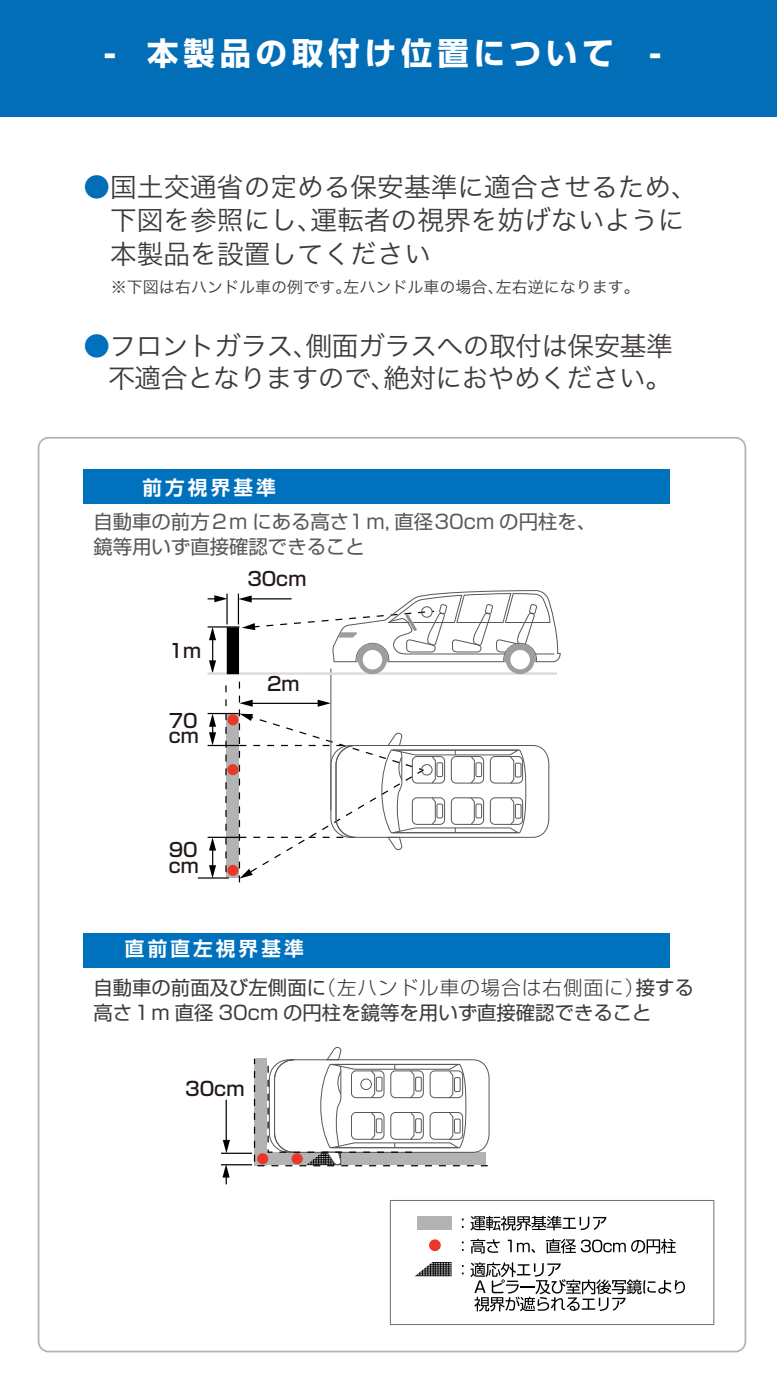
<style>
.page{position:relative;width:777px;height:1380px;background:#fff}
.page>*{position:absolute;margin:0;border:0;box-sizing:border-box;transform-origin:0 0}
.t1{font:700 31.25px "Shin Go Pro";letter-spacing:.16em;color:#fff}
.t2{font:26.69px/33.8px "Hiragino Sans W3";color:#3e3a39}
.t3{font:26.69px/31.9px "Hiragino Sans W3";letter-spacing:-.02em;color:#3e3a39;text-align:right}
.t4{font:700 19.56px "Shin Go Pro De";letter-spacing:.16em;color:#fff}
.t5{font:19.38px/24.9px "Shin Go Pro";color:#3e3a39}
.t6{font:19.38px/24.9px "Shin Go Pro";color:#595757}
.t7{font:500 19.19px "Shin Go Pro";color:#231815}
.t8{font:500 19.06px/15.6px "Shin Go Pro";color:#231815}
.t9{font:16px "Hiragino Sans W3";color:#3e3a39}
.s1{color:#036eb8}
.s2{color:#0071bc}
.s3{font-weight:300}
</style>
<div class="page">
<div style="left:83px;top:469px;width:586px;height:35px;background:#0071bc"></div>
<div style="left:83px;top:933px;width:586px;height:35px;background:#0071bc"></div>
<div style="left:0;top:0;width:776px;height:116px;background:#036eb8"></div>
<svg style="left:415px;top:1262px;width:37px;height:14px"></svg>
<div style="left:417px;top:1216px;width:35px;height:13px;background:#b3b3b3"></div>
<svg style="left:470px;top:1216px;width:136px;height:15px"></svg>
<svg style="left:470px;top:1239px;width:29px;height:15px"></svg>
<svg style="left:507px;top:1240px;width:28px;height:13px"></svg>
<svg style="left:546px;top:1239px;width:79px;height:15px"></svg>
<svg style="left:631px;top:1239px;width:44px;height:15px"></svg>
<svg style="left:470px;top:1262px;width:214px;height:49px"></svg>
<div style="left:429px;top:1239px;width:11px;height:12px;background:#e83828;border-radius:50%"></div>
<div style="left:390px;top:1200px;width:324px;height:125px;border:1px solid #717071"></div>
<div style="left:226px;top:714px;width:12px;height:164px;background:#b3b3b3"></div>
<svg style="left:225px;top:685px;width:1px;height:187px"></svg>
<hr style="left:330px;top:668px;width:1px;height:142px;background:#595757">
<svg style="left:209px;top:714px;width:7px;height:31px"></svg>
<hr style="left:207px;top:745px;width:32px;height:1px;background:#000">
<hr style="left:207px;top:713px;width:31px;height:1px;background:#000">
<hr style="left:226px;top:594px;width:1px;height:30px;background:#000">
<svg style="left:209px;top:838px;width:7px;height:39px"></svg>
<hr style="left:198px;top:877px;width:31px;height:2px;background:#000">
<hr style="left:207px;top:837px;width:32px;height:1px;background:#000">
<svg style="left:209px;top:628px;width:7px;height:44px"></svg>
<hr style="left:207px;top:626px;width:32px;height:2px;background:#000">
<div style="left:227px;top:714px;width:11px;height:11px;background:#e83828;border-radius:50%"></div>
<div style="left:227px;top:764px;width:11px;height:11px;background:#e83828;border-radius:50%"></div>
<div style="left:227px;top:865px;width:11px;height:11px;background:#e83828;border-radius:50%"></div>
<hr style="left:207px;top:672px;width:349px;height:3px;background:#dbdcdc">
<div style="left:227px;top:627px;width:12px;height:47px;background:#000"></div>
<svg style="left:239px;top:680px;width:310px;height:202px"></svg>
<div style="left:515px;top:763px;width:6px;height:14px;background:#fff"></div>
<div style="left:514px;top:763px;width:7px;height:14px;border:1px solid #595757"></div>
<svg style="left:207px;top:595px;width:20px;height:7px"></svg>
<div style="left:358px;top:646px;width:28px;height:28px;background:#9e9e9f;border-radius:50%"></div>
<div style="left:358px;top:645px;width:28px;height:29px;border:1px solid #9e9e9f;border-radius:50%"></div>
<div style="left:362px;top:650px;width:20px;height:19px;background:#fff;border-radius:50%"></div>
<svg style="left:238px;top:590px;width:323px;height:73px"></svg>
<div style="left:506px;top:646px;width:28px;height:28px;background:#9e9e9f;border-radius:50%"></div>
<div style="left:505px;top:645px;width:29px;height:29px;border:1px solid #9e9e9f;border-radius:50%"></div>
<div style="left:510px;top:650px;width:19px;height:19px;background:#fff;border-radius:50%"></div>
<svg style="left:253px;top:1047px;width:236px;height:120px"></svg>
<div style="left:291px;top:1153px;width:11px;height:11px;background:#e83828;border-radius:50%"></div>
<div style="left:257px;top:1153px;width:11px;height:11px;background:#e83828;border-radius:50%"></div>
<hr style="left:221px;top:1164px;width:31px;height:1px;background:#000">
<hr style="left:221px;top:1153px;width:31px;height:1px;background:#000">
<hr style="left:225px;top:1100px;width:2px;height:42px;background:#000">
<svg style="left:223px;top:1140px;width:7px;height:13px"></svg>
<svg style="left:222px;top:1164px;width:7px;height:20px"></svg>
<h1 class="t1" style="left:104px;top:29px;width:558px">-　本製品の取付け位置について -</h1>
<h2 class="t2" style="left:110px;top:168px;width:589px;text-indent:-27px"><span class="s1">●</span>国土交通省の定める保安基準に適合させるため、下図を参照にし、運転者の視界を妨げないように本製品を設置してください</h2>
<p class="t9" style="left:111px;top:273px;width:530px">※下図は右ハンドル車の例です。左ハンドル車の場合、左右逆になります。</p>
<h2 class="t3" style="left:83px;top:328px;width:590px"><span class="s2">●</span>フロントガラス、側面ガラスへの取付は保安基準不適合となりますので、絶対におやめください。</h2>
<p class="t4" style="left:142px;top:471px;width:135px">前方視界基準</p>
<p class="t6" style="left:93px;top:507px;width:504px">自動車の前方２m にある高さ１m, 直径30cm の円柱を、鏡等用いず直接確認できること</p>
<p class="t8" style="left:169px;top:640px;width:34px">1m</p>
<p class="t8" style="left:169px;top:711px;width:31px">70 cm</p>
<p class="t8" style="left:169px;top:840px;width:31px">90 cm</p>
<p class="t8" style="left:247px;top:569px;width:60px">30cm</p>
<p class="t8" style="left:267px;top:673px;width:34px">2m</p>
<p class="t4" style="left:125px;top:933px;width:180px">直前直左視界基準</p>
<p class="t5" style="left:93px;top:973px;width:601px">自動車の前面及び左側面に<span class="s3">（左ハンドル車の場合は右側面に）</span>接する高さ１m 直径 30cm の円柱を鏡等を用いず直接確認できること</p>
<p class="t7" style="left:185px;top:1073px;width:61px">30cm</p>
</div>
